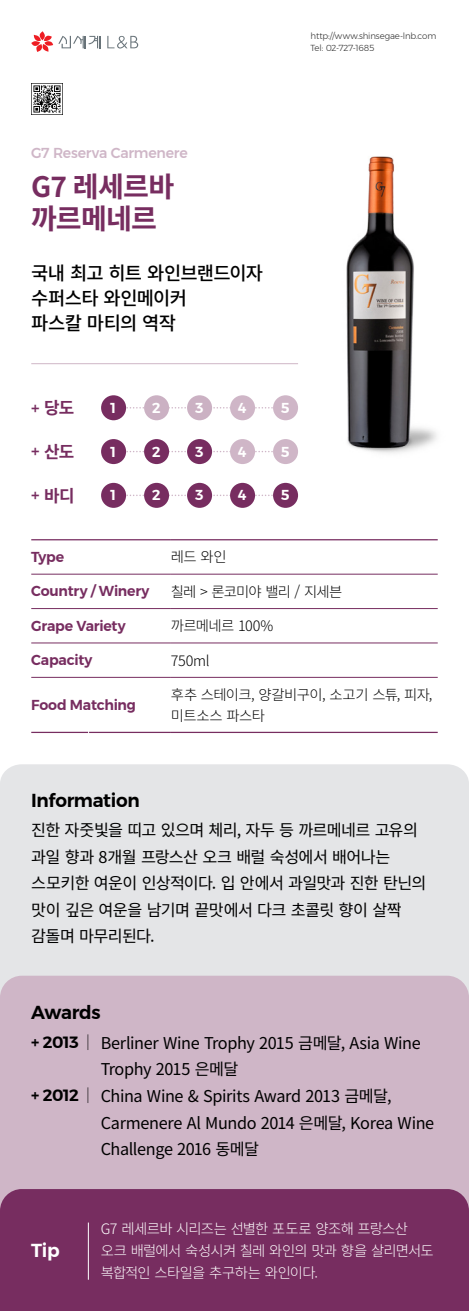
<style>
.page{position:relative;width:469px;height:1311px;background:#fff}
.page>*{position:absolute;margin:0;border:0;box-sizing:border-box;transform-origin:0 0}
.와인제목_45{font:700 28.12px/31.2px "Source Han Sans K";letter-spacing:-.03em;color:#772d60}
.와인소개_30{font:500 18.75px/25px "Source Han Sans K";letter-spacing:-.04em;color:#000}
.본문영문_30{font:600 18.75px "Montserrat";letter-spacing:-.02em;color:#000}
.본문영문_30-2{font:600 18.75px "Montserrat";color:#fff}
.본문_26{font:700 16.88px "Source Han Sans K";color:#772d60}
.본문_26-2{font:16.25px/26.6px "Source Han Sans K";letter-spacing:-.03em;color:#000}
.표__팁_23{font:300 14.38px/22.2px "Source Han Sans K";letter-spacing:-.05em;color:#fff}
.표_영문{font:600 14.38px "Montserrat";letter-spacing:-.015em;color:#772d60}
.표__팁_23-2{font:300 14.38px/20.6px "Source Han Sans K";letter-spacing:-.04em;color:#000}
.와인영문_23{font:500 14.38px "Montserrat";letter-spacing:-.015em;color:#cfb6c7}
.표_영문-2{font:600 14.38px "Montserrat";color:#fff}
.표__팁_23-3{font:300 14.38px "Source Han Sans K";letter-spacing:-.065em;color:#000}
.신세계_주소전화_14{font:300 8.75px "Montserrat";letter-spacing:-.015em;color:#333}
.s1{font-family:"Montserrat";font-weight:500}
.s2{font-family:"Montserrat";font-weight:600}
.s3{font-family:"Montserrat";font-weight:200}
</style>
<div class="page">
<img style="left:269px;top:156px;width:168px;height:302px">
<svg style="left:31px;top:31px;width:69px;height:21px"></svg>
<svg style="left:107px;top:36px;width:31px;height:12px"></svg>
<img style="left:31px;top:83px;width:31px;height:31px">
<svg style="left:126px;top:407px;width:147px;height:1px"></svg>
<div style="left:101px;top:395px;width:25px;height:25px;background:#772d60;border-radius:50%"></div>
<div style="left:144px;top:395px;width:25px;height:25px;background:#cbb1c3;border-radius:50%"></div>
<div style="left:187px;top:395px;width:25px;height:25px;background:#cbb1c3;border-radius:50%"></div>
<div style="left:230px;top:395px;width:25px;height:25px;background:#cfb6c7;border-radius:50%"></div>
<div style="left:273px;top:395px;width:25px;height:25px;background:#cfb6c7;border-radius:50%"></div>
<svg style="left:126px;top:450px;width:147px;height:2px"></svg>
<div style="left:101px;top:439px;width:25px;height:25px;background:#772d60;border-radius:50%"></div>
<div style="left:144px;top:439px;width:25px;height:25px;background:#772d60;border-radius:50%"></div>
<div style="left:187px;top:439px;width:25px;height:25px;background:#772d60;border-radius:50%"></div>
<div style="left:230px;top:439px;width:25px;height:25px;background:#cfb6c7;border-radius:50%"></div>
<div style="left:273px;top:439px;width:25px;height:25px;background:#cfb6c7;border-radius:50%"></div>
<svg style="left:126px;top:494px;width:147px;height:2px"></svg>
<div style="left:101px;top:482px;width:25px;height:25px;background:#772d60;border-radius:50%"></div>
<div style="left:144px;top:482px;width:25px;height:25px;background:#772d60;border-radius:50%"></div>
<div style="left:187px;top:482px;width:25px;height:25px;background:#772d60;border-radius:50%"></div>
<div style="left:230px;top:482px;width:25px;height:25px;background:#772d60;border-radius:50%"></div>
<div style="left:273px;top:482px;width:25px;height:25px;background:#772d60;border-radius:50%"></div>
<hr style="left:31px;top:363px;width:267px;height:1px;background:#cfb6c7">
<hr style="left:31px;top:574px;width:140px;height:1px;background:#772d60">
<hr style="left:171px;top:574px;width:267px;height:1px;background:#772d60">
<hr style="left:31px;top:608px;width:140px;height:1px;background:#772d60">
<hr style="left:171px;top:608px;width:267px;height:1px;background:#772d60">
<hr style="left:31px;top:642px;width:140px;height:1px;background:#772d60">
<hr style="left:171px;top:642px;width:267px;height:1px;background:#772d60">
<hr style="left:31px;top:677px;width:140px;height:1px;background:#772d60">
<hr style="left:171px;top:677px;width:267px;height:1px;background:#772d60">
<hr style="left:31px;top:539px;width:140px;height:1px;background:#772d60">
<hr style="left:171px;top:539px;width:267px;height:1px;background:#772d60">
<hr style="left:31px;top:731px;width:140px;height:1px;background:#772d60">
<hr style="left:171px;top:731px;width:267px;height:1px;background:#772d60">
<hr style="left:88px;top:721px;width:1px;height:128px;background:#fff">
<div style="left:0;top:764px;width:469px;height:211px;background:#e4e5e7"></div>
<div style="left:0;top:1188px;width:469px;height:122px;background:#772d60;border-radius:22px"></div>
<div style="left:0;top:975px;width:469px;height:213px;background:#cfb6c7;border-radius:22px"></div>
<hr style="left:88px;top:1222px;width:1px;height:57px;background:#fff">
<p class="신세계_주소전화_14" style="left:310px;top:29px;width:127px">http://www.shinsegae-lnb.com</p>
<p class="신세계_주소전화_14" style="left:310px;top:41px;width:65px">Tel: 02-727-1685</p>
<p class="와인영문_23" style="left:31px;top:141px;width:158px">G7 Reserva Carmenere</p>
<p class="와인제목_45" style="left:31px;top:172px;width:144px">G7 레세르바 까르메네르</p>
<p class="와인소개_30" style="left:31px;top:261px;width:233px">국내 최고 히트 와인브랜드이자 수퍼스타 와인메이커<br>파스칼 마티의 역작</p>
<p class="본문_26" style="left:31px;top:398px;width:45px"><span class="s1">+</span> 당도</p>
<p class="표_영문-2" style="left:110px;top:396px;width:7px">1</p>
<p class="표_영문-2" style="left:152px;top:396px;width:10px">2</p>
<p class="표_영문-2" style="left:195px;top:396px;width:10px">3</p>
<p class="표_영문-2" style="left:238px;top:396px;width:10px">4</p>
<p class="표_영문-2" style="left:281px;top:396px;width:10px">5</p>
<p class="본문_26" style="left:31px;top:442px;width:45px"><span class="s1">+</span> 산도</p>
<p class="표_영문-2" style="left:110px;top:440px;width:7px">1</p>
<p class="표_영문-2" style="left:152px;top:440px;width:10px">2</p>
<p class="표_영문-2" style="left:195px;top:440px;width:10px">3</p>
<p class="표_영문-2" style="left:238px;top:440px;width:10px">4</p>
<p class="표_영문-2" style="left:281px;top:440px;width:10px">5</p>
<p class="본문_26" style="left:31px;top:486px;width:45px"><span class="s1">+</span> 바디</p>
<p class="표_영문-2" style="left:110px;top:484px;width:7px">1</p>
<p class="표_영문-2" style="left:152px;top:484px;width:10px">2</p>
<p class="표_영문-2" style="left:195px;top:484px;width:10px">3</p>
<p class="표_영문-2" style="left:238px;top:484px;width:10px">4</p>
<p class="표_영문-2" style="left:281px;top:484px;width:10px">5</p>
<p class="표_영문" style="left:31px;top:545px;width:34px">Type</p>
<p class="표__팁_23-2" style="left:171px;top:547px;width:57px">레드 와인</p>
<p class="표_영문" style="left:31px;top:579px;width:120px">Country / Winery</p>
<p class="표__팁_23-3" style="left:171px;top:583px;width:173px">칠레 &gt; 론코미야 밸리 / 지세븐</p>
<p class="표_영문" style="left:31px;top:614px;width:96px">Grape Variety</p>
<p class="표__팁_23-2" style="left:171px;top:616px;width:104px">까르메네르 100%</p>
<p class="표_영문" style="left:31px;top:648px;width:63px">Capacity</p>
<p class="표__팁_23-2" style="left:171px;top:650px;width:40px">750ml</p>
<p class="표_영문" style="left:31px;top:693px;width:106px">Food Matching</p>
<p class="표__팁_23-2" style="left:171px;top:684px;width:263px">후추 스테이크, 양갈비구이, 소고기 스튜, 피자, 미트소스 파스타</p>
<p class="본문영문_30" style="left:31px;top:785px;width:110px">Information</p>
<p class="본문_26-2" style="left:31px;top:817px;width:397px">진한 자줏빛을 띠고 있으며 체리, 자두 등 까르메네르 고유의 과일 향과 8개월 프랑스산 오크 배럴 숙성에서 배어나는 스모키한 여운이 인상적이다. 입 안에서 과일맛과 진한 탄닌의 맛이 깊은 여운을 남기며 끝맛에서 다크 초콜릿 향이 살짝 감돌며 마무리된다.</p>
<p class="본문영문_30" style="left:31px;top:997px;width:71px">Awards</p>
<p class="본문_26-2" style="left:101px;top:1029px;width:322px;line-height:26.8px;text-indent:-69px"><span class="s2">+ 2013</span> <span class="s3">|</span> Berliner Wine Trophy 2015 금메달, Asia Wine<br>Trophy 2015 은메달</p>
<p class="본문_26-2" style="left:101px;top:1082px;width:335px;text-indent:-69px"><span class="s2">+ 2012</span> <span class="s3">|</span> China Wine &amp; Spirits Award 2013 금메달,<br>Carmenere Al Mundo 2014 은메달, Korea Wine<br>Challenge 2016 동메달</p>
<p class="본문영문_30-2" style="left:31px;top:1234px;width:30px">Tip</p>
<p class="표__팁_23" style="left:101px;top:1217px;width:335px">G7 레세르바 시리즈는 선별한 포도로 양조해 프랑스산 오크 배럴에서 숙성시켜 칠레 와인의 맛과 향을 살리면서도 복합적인 스타일을 추구하는 와인이다.</p>
</div>
